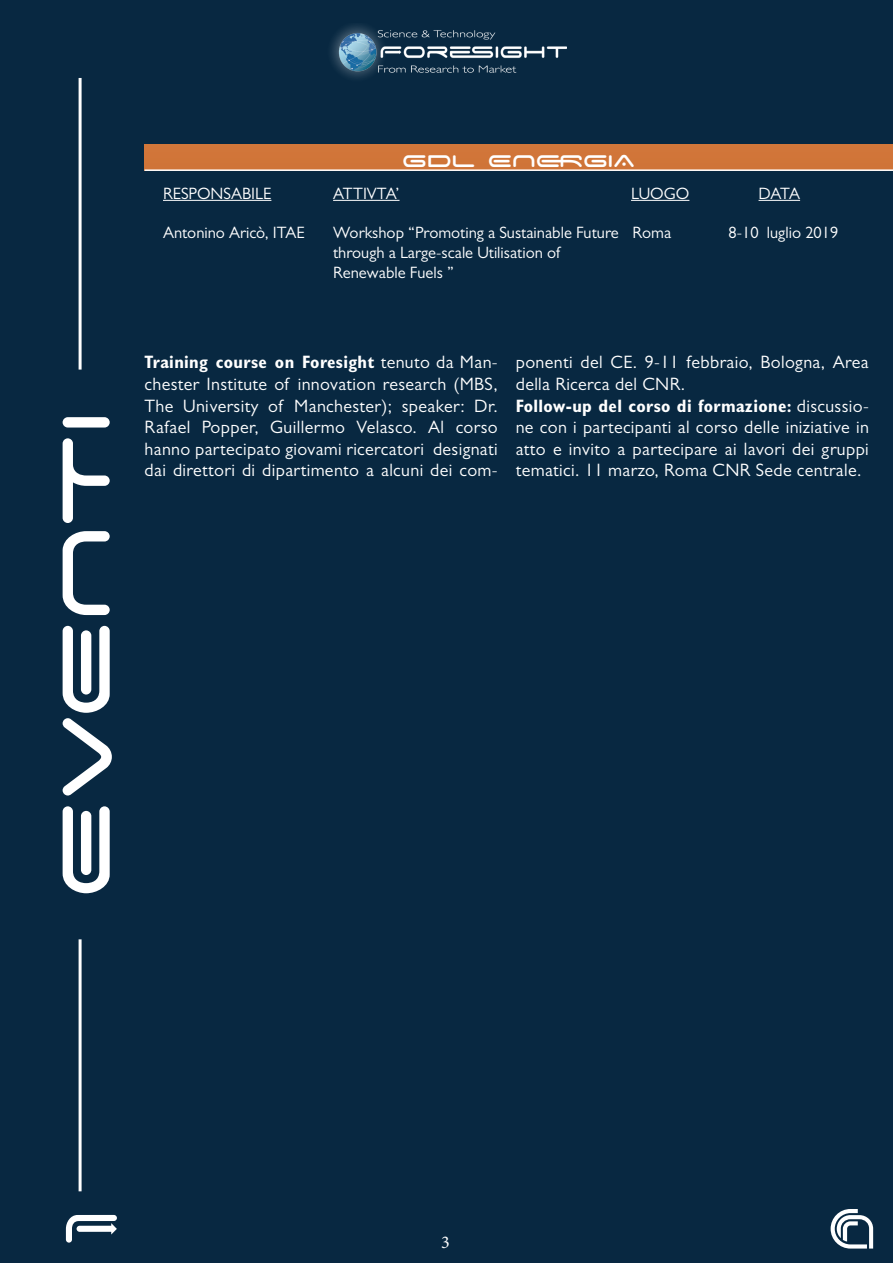
<style>
.page{position:relative;width:893px;height:1263px;background:#082841}
.page>*{position:absolute;margin:0;border:0;box-sizing:border-box;transform-origin:0 0}
.t1{font:108px "Space Age";color:#fff}
.t2{font:27px "Space Age";color:#fff}
.t3{font:18px/21.6px "Gill Sans MT Pro";letter-spacing:.02em;color:#fff;text-align:justify}
.t4{font:18px "Minion Pro";color:#fff}
.t5{font:16.5px "Gill Sans MT Pro";color:#fff}
.s1{font-weight:700;font-stretch:condensed}
</style>
<div class="page">
<svg style="left:66px;top:1215px;width:51px;height:27px"></svg>
<svg style="left:831px;top:1209px;width:42px;height:39px"></svg>
<img style="left:331px;top:25px;width:236px;height:53px">
<hr style="left:79px;top:939px;width:3px;height:252px;background:#fff">
<hr style="left:79px;top:78px;width:3px;height:292px;background:#fff">
<div style="left:145px;top:144px;width:748px;height:27px;background:#d17539"></div>
<hr style="left:163px;top:200px;width:108px;height:1px;background:#fff">
<hr style="left:333px;top:200px;width:66px;height:1px;background:#fff">
<hr style="left:631px;top:200px;width:58px;height:1px;background:#fff">
<hr style="left:758px;top:200px;width:42px;height:1px;background:#fff">
<hr style="left:145px;top:169px;width:748px;height:2px;background:#fff">
<h1 class="t1" style="left:37px;top:899px;width:488px;rotate:-90deg">EVENTI</h1>
<p class="t2" style="left:402px;top:148px;width:234px">gDl ENERGIA</p>
<p class="t5" style="left:163px;top:183px;width:110px">RESPONSABILE</p>
<p class="t5" style="left:333px;top:183px;width:68px">ATTIVTA’</p>
<p class="t5" style="left:631px;top:183px;width:60px">LUOGO</p>
<p class="t5" style="left:758px;top:183px;width:43px">DATA</p>
<p class="t5" style="left:163px;top:223px;width:143px">Antonino Aricò, ITAE</p>
<p class="t5" style="left:333px;top:223px;width:340px">Workshop “Promoting a Sustainable Future Roma</p>
<p class="t5" style="left:728px;top:223px;width:111px">8-10 luglio 2019</p>
<p class="t5" style="left:333px;top:243px;width:229px">through a Large-scale Utilisation of</p>
<p class="t5" style="left:333px;top:263px;width:122px">Renewable Fuels ”</p>
<p class="t3" style="left:145px;top:351px;width:355px"><span class="s1">Training course on Foresight</span> tenuto da Man&shy;chester Institute of innovation research (MBS, The University of Manchester); speaker: Dr.<br>Rafael Popper, Guillermo Velasco. Al corso hanno partecipato giovami ricercatori designati dai direttori di dipartimento a alcuni dei com-</p>
<p class="t3" style="left:516px;top:351px;width:355px">ponenti del CE. 9-11 febbraio, Bologna, Area della Ricerca del CNR.</p>
<p class="t3" style="left:516px;top:395px;width:355px"><span class="s1">Follow-up del corso di formazione:</span> discussio&shy;ne con i partecipanti al corso delle iniziative in atto e invito a partecipare ai lavori dei gruppi tematici. 11 marzo, Roma CNR Sede centrale.</p>
<p class="t4" style="left:441px;top:1230px;width:10px">3</p>
</div>
